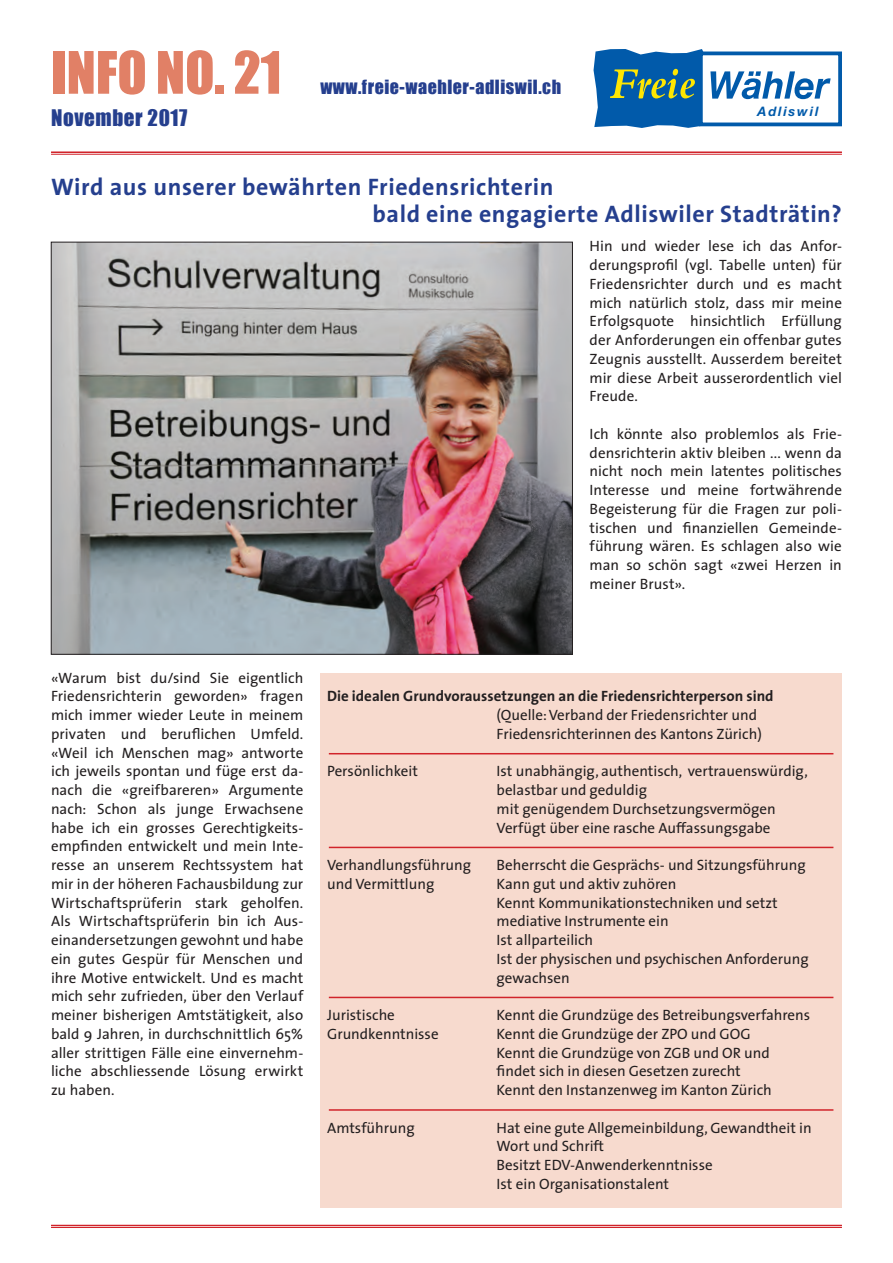
<style>
.page{position:relative;width:893px;height:1263px;background:#fff}
.page>*{position:absolute;margin:0;border:0;box-sizing:border-box;transform-origin:0 0}
.t1{font:54px "Impact";color:#e18066}
.t2{font:700 24px/27px "The Sans";letter-spacing:.025em;color:#253f8e}
.t3{font:21px "Impact";letter-spacing:.03em;color:#253f8e}
.t4{font:18px "Impact";letter-spacing:.03em;color:#253f8e}
.t5{font:15px/18.8px "The Sans";color:#231f20}
.t6{font:700 15px "The Sans";color:#231f20}
.t7{font:italic 700 13.05px "Helvetica Neue";letter-spacing:.14em;color:#015aaa}
</style>
<div class="page">
<div style="left:699px;top:52px;width:143px;height:74px;border:4px solid #015aaa"></div>
<svg style="left:593px;top:49px;width:111px;height:79px;background:#2c74a2"></svg>
<svg style="left:710px;top:71px;width:121px;height:28px"></svg>
<hr style="left:51px;top:151px;width:791px;height:2px;background:#d1232a">
<hr style="left:51px;top:154px;width:791px;height:1px;background:#d1232a">
<hr style="left:51px;top:1225px;width:791px;height:1px;background:#d1232a">
<hr style="left:51px;top:1227px;width:791px;height:1px;background:#d1232a">
<img style="left:53px;top:244px;width:518px;height:408px">
<div style="left:320px;top:673px;width:522px;height:535px;background:#f7dace"></div>
<hr style="left:329px;top:753px;width:504px;height:1px;background:#d1232a">
<hr style="left:329px;top:847px;width:504px;height:1px;background:#d1232a">
<hr style="left:329px;top:997px;width:504px;height:1px;background:#d1232a">
<hr style="left:329px;top:1109px;width:504px;height:2px;background:#d1232a">
<h1 class="t1" style="left:51px;top:31px;width:232px">INFO NO. 21</h1>
<h3 class="t3" style="left:51px;top:102px;width:138px">November 2017</h3>
<p class="t4" style="left:320px;top:73px;width:242px">www.freie-waehler-adliswil.ch</p>
<p class="t7" style="left:758px;top:103px;width:62px">Adliswil</p>
<h2 class="t2" style="left:373px;top:172px;width:471px;text-indent:-322px">Wird aus unserer bewährten Friedensrichterin<br>bald eine engagierte Adliswiler Stadträtin?</h2>
<p class="t5" style="left:590px;top:236px;width:254px;text-align:justify">Hin und wieder lese ich das Anfor&shy;derungsprofil (vgl. Tabelle unten) für Friedensrichter durch und es macht mich natürlich stolz, dass mir meine Erfolgsquote hinsichtlich Erfüllung der Anforderungen ein offenbar gutes Zeugnis ausstellt. Ausserdem bereitet mir diese Arbeit ausserordentlich viel Freude.</p>
<p class="t5" style="left:590px;top:424px;width:254px;text-align:justify">Ich könnte also problemlos als Frie&shy;densrichterin aktiv bleiben ... wenn da nicht noch mein latentes politisches Interesse und meine fortwährende Begeisterung für die Fragen zur poli&shy;tischen und finanziellen Gemeinde&shy;führung wären. Es schlagen also wie man so schön sagt «zwei Herzen in meiner Brust».</p>
<p class="t5" style="left:51px;top:668px;width:254px;text-align:justify">«Warum bist du/sind Sie eigentlich Friedensrichterin geworden» fragen mich immer wieder Leute in meinem privaten und beruflichen Umfeld. «Weil ich Menschen mag» antworte ich jeweils spontan und füge erst da&shy;nach die «greifbareren» Argumente nach: Schon als junge Erwachsene habe ich ein grosses Gerechtigkeits&shy;empfinden entwickelt und mein Inte&shy;resse an unserem Rechtssystem hat mir in der höheren Fachausbildung zur Wirtschaftsprüferin stark geholfen.<br>Als Wirtschaftsprüferin bin ich Aus&shy;einandersetzungen gewohnt und habe ein gutes Gespür für Menschen und ihre Motive entwickelt. Und es macht mich sehr zufrieden, über den Verlauf meiner bisherigen Amtstätigkeit, also bald 9 Jahren, in durchschnittlich 65% aller strittigen Fälle eine einvernehm&shy;liche abschliessende Lösung erwirkt zu haben.</p>
<p class="t6" style="left:327px;top:684px;width:448px">Die idealen Grundvoraussetzungen an die Friedensrichterperson sind</p>
<p class="t5" style="left:497px;top:705px;width:267px">(Quelle: Verband der Friedensrichter und<br>Friedensrichterinnen des Kantons Zürich)</p>
<p class="t5" style="left:327px;top:761px;width:92px">Persönlichkeit</p>
<p class="t5" style="left:497px;top:761px;width:313px">Ist unabhängig, authentisch, vertrauenswürdig, belastbar und geduldig<br>mit genügendem Durchsetzungsvermögen Verfügt über eine rasche Auffassungsgabe</p>
<p class="t5" style="left:327px;top:855px;width:145px">Verhandlungsführung</p>
<p class="t5" style="left:497px;top:855px;width:311px">Beherrscht die Gesprächs- und Sitzungsführung</p>
<p class="t5" style="left:327px;top:874px;width:109px">und Vermittlung</p>
<p class="t5" style="left:497px;top:874px;width:314px">Kann gut und aktiv zuhören<br>Kennt Kommunikationstechniken und setzt mediative Instrumente ein<br>Ist allparteilich<br>Ist der physischen und psychischen Anforderung gewachsen</p>
<p class="t5" style="left:327px;top:1005px;width:69px">Juristische</p>
<p class="t5" style="left:497px;top:1005px;width:315px">Kennt die Grundzüge des Betreibungsverfahrens</p>
<p class="t5" style="left:327px;top:1024px;width:113px">Grundkenntnisse</p>
<p class="t5" style="left:497px;top:1024px;width:277px">Kennt die Grundzüge der ZPO und GOG Kennt die Grundzüge von ZGB und OR und findet sich in diesen Gesetzen zurecht Kennt den Instanzenweg im Kanton Zürich</p>
<p class="t5" style="left:327px;top:1118px;width:89px">Amtsführung</p>
<p class="t5" style="left:497px;top:1118px;width:317px">Hat eine gute Allgemeinbildung, Gewandtheit in<br>Wort und Schrift<br>Besitzt EDV-Anwenderkenntnisse<br>Ist ein Organisationstalent</p>
</div>
